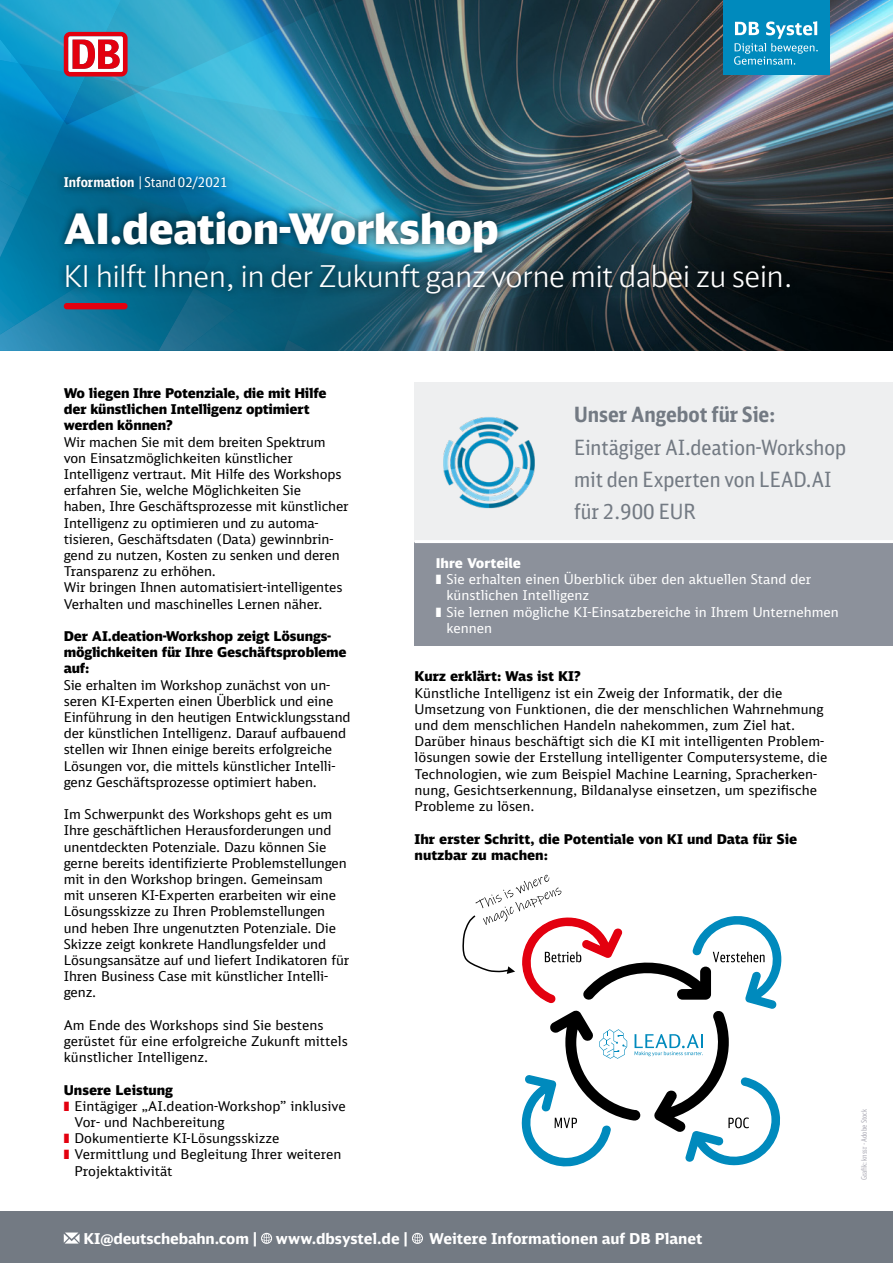
<style>
.page{position:relative;width:893px;height:1263px;background:#fff}
.page>*{position:absolute;margin:0;border:0;box-sizing:border-box;transform-origin:0 0}
.t1{font:900 42px "DB Head";color:#fff}
.t2{font:300 30px "DB Head";color:#fff}
.t3{font:21px/32.4px "DB Sans Cond";color:#737a83}
.t4{font:700 21px "DB Sans Cond";color:#737a83}
.t5{font:700 15px "DB Sans";color:#fff}
.t6{font:13.5px/16.2px "DB Sans";letter-spacing:-.01em;color:#000}
.t7{font:900 13.5px/16.2px "DB Sans";letter-spacing:-.01em;color:#000}
.t8{font:13.5px "DB Sans";color:#fff}
.t9{font:13.5px "DB Sans Cond";color:#fff}
.t10{font:900 13.5px "DB Sans Alternate";color:#fff}
.t11{font:7.5px "DB Sans Comp";color:#afaeb8}
.s1{font-weight:700}
.s2{color:#e3000f}
</style>
<div class="page">
<div style="left:415px;top:383px;width:478px;height:159px;background:#eeeff0"></div>
<div style="left:415px;top:542px;width:478px;height:104px;background:#8c919b"></div>
<div style="left:0;top:1212px;width:893px;height:51px;background:#737a83"></div>
<svg style="left:64px;top:1232px;width:16px;height:11px"></svg>
<svg style="left:261px;top:1233px;width:11px;height:11px"></svg>
<svg style="left:412px;top:1233px;width:11px;height:11px"></svg>
<hr style="left:415px;top:540px;width:478px;height:3px;background:#fff">
<img style="left:882px;top:0;width:11px;height:39px">
<img style="left:882px;top:39px;width:11px;height:39px">
<img style="left:882px;top:78px;width:11px;height:42px">
<img style="left:819px;top:0;width:63px;height:120px">
<img style="left:728px;top:339px;width:18px;height:12px">
<img style="left:367px;top:0;width:43px;height:114px">
<svg style="left:410px;top:0;width:8px;height:3px"></svg>
<img style="left:370px;top:3px;width:66px;height:124px">
<img style="left:418px;top:0;width:39px;height:35px">
<img style="left:436px;top:35px;width:21px;height:104px">
<img style="left:457px;top:0;width:107px;height:89px">
<img style="left:452px;top:89px;width:96px;height:53px">
<img style="left:521px;top:20px;width:43px;height:105px">
<img style="left:548px;top:125px;width:16px;height:35px">
<img style="left:564px;top:0;width:174px;height:168px">
<img style="left:294px;top:0;width:73px;height:114px">
<img style="left:122px;top:0;width:231px;height:87px">
<img style="left:128px;top:32px;width:2px;height:44px">
<img style="left:106px;top:0;width:16px;height:32px">
<img style="left:0;top:0;width:106px;height:58px">
<img style="left:0;top:303px;width:191px;height:48px">
<img style="left:183px;top:310px;width:101px;height:41px">
<img style="left:284px;top:340px;width:4px;height:11px">
<img style="left:191px;top:114px;width:179px;height:196px">
<img style="left:327px;top:127px;width:109px;height:30px">
<img style="left:433px;top:139px;width:19px;height:3px">
<div style="left:235px;top:303px;width:53px;height:37px;background:#075d7a"></div>
<img style="left:288px;top:157px;width:109px;height:194px">
<img style="left:728px;top:303px;width:18px;height:36px">
<img style="left:348px;top:335px;width:46px;height:16px">
<img style="left:397px;top:142px;width:151px;height:166px">
<img style="left:482px;top:160px;width:246px;height:191px">
<img style="left:394px;top:308px;width:69px;height:43px">
<img style="left:463px;top:303px;width:133px;height:48px">
<img style="left:0;top:253px;width:131px;height:89px">
<img style="left:150px;top:87px;width:144px;height:81px">
<img style="left:29px;top:94px;width:162px;height:159px">
<img style="left:0;top:196px;width:29px;height:89px">
<img style="left:0;top:58px;width:64px;height:138px">
<img style="left:134px;top:84px;width:16px;height:10px">
<img style="left:64px;top:76px;width:70px;height:49px">
<img style="left:19px;top:64px;width:66px;height:57px">
<img style="left:746px;top:120px;width:147px;height:231px">
<img style="left:738px;top:74px;width:81px;height:95px">
<img style="left:698px;top:39px;width:55px;height:113px">
<img style="left:798px;top:198px;width:95px;height:88px">
<svg style="left:64px;top:32px;width:64px;height:45px"></svg>
<div style="left:56px;top:168px;width:742px;height:135px;background:#000;opacity:.75"></div>
<div style="left:64px;top:303px;width:64px;height:6px;background:#e3000f;border-radius:3px"></div>
<div style="left:723px;top:0;width:106px;height:74px;background:#008abd"></div>
<svg style="left:734px;top:21px;width:84px;height:44px"></svg>
<img style="left:443px;top:417px;width:92px;height:92px">
<svg style="left:462px;top:875px;width:320px;height:292px"></svg>
<p class="t9" style="left:64px;top:174px;width:165px"><span class="s1">Information</span> | Stand 02/2021</p>
<h1 class="t1" style="left:64px;top:201px;width:436px">AI.deation-Workshop</h1>
<h2 class="t2" style="left:64px;top:258px;width:730px">KI hilft Ihnen, in der Zukunft ganz vorne mit dabei zu sein.</h2>
<p class="t7" style="left:64px;top:385px;width:264px">Wo liegen Ihre Potenziale, die mit Hilfe der künstlichen Intelligenz optimiert werden können?</p>
<p class="t6" style="left:64px;top:433px;width:286px">Wir machen Sie mit dem breiten Spektrum von Einsatzmöglichkeiten künstlicher Intelligenz vertraut. Mit Hilfe des Workshops erfahren Sie, welche Möglichkeiten Sie<br>haben, Ihre Geschäftsprozesse mit künstlicher Intelligenz zu optimieren und zu automa&shy;tisieren, Geschäftsdaten (Data) gewinnbrin&shy;gend zu nutzen, Kosten zu senken und deren Transparenz zu erhöhen.<br>Wir bringen Ihnen automatisiert-intelligentes Verhalten und maschinelles Lernen näher.</p>
<p class="t7" style="left:64px;top:628px;width:284px">Der AI.deation-Workshop zeigt Lösungs&shy;möglichkeiten für Ihre Geschäftsprobleme auf:</p>
<p class="t6" style="left:64px;top:676px;width:288px">Sie erhalten im Workshop zunächst von un&shy;seren KI-Experten einen Überblick und eine Einführung in den heutigen Entwicklungsstand der künstlichen Intelligenz. Darauf aufbauend stellen wir Ihnen einige bereits erfolgreiche Lösungen vor, die mittels künstlicher Intelli&shy;genz Geschäftsprozesse optimiert haben.</p>
<p class="t6" style="left:64px;top:806px;width:287px">Im Schwerpunkt des Workshops geht es um Ihre geschäftlichen Herausforderungen und unentdeckten Potenziale. Dazu können Sie gerne bereits identifizierte Problemstellungen mit in den Workshop bringen. Gemeinsam<br>mit unseren KI-Experten erarbeiten wir eine Lösungsskizze zu Ihren Problemstellungen und heben Ihre ungenutzten Potenziale. Die Skizze zeigt konkrete Handlungsfelder und Lösungsansätze auf und liefert Indikatoren für Ihren Business Case mit künstlicher Intelli&shy;genz.</p>
<p class="t6" style="left:64px;top:1017px;width:286px">Am Ende des Workshops sind Sie bestens gerüstet für eine erfolgreiche Zukunft mittels künstlicher Intelligenz.</p>
<p class="t7" style="left:64px;top:1081px;width:111px">Unsere Leistung</p>
<p class="t6" style="left:64px;top:1098px;width:284px"><span class="s2">❚</span> Eintägiger „AI.deation-Workshop” inklusive</p>
<p class="t6" style="left:74px;top:1114px;width:152px">Vor- und Nachbereitung</p>
<p class="t6" style="left:64px;top:1130px;width:217px"><span class="s2">❚</span> Dokumentierte KI-Lösungsskizze</p>
<p class="t6" style="left:64px;top:1146px;width:279px"><span class="s2">❚</span> Vermittlung und Begleitung Ihrer weiteren</p>
<p class="t6" style="left:74px;top:1162px;width:100px">Projektaktivität</p>
<h3 class="t4" style="left:574px;top:401px;width:203px">Unser Angebot für Sie:</h3>
<h3 class="t3" style="left:574px;top:431px;width:273px">Eintägiger AI.deation-Workshop mit den Experten von LEAD.AI für 2.900 EUR</h3>
<p class="t10" style="left:436px;top:554px;width:87px">Ihre Vorteile</p>
<p class="t8" style="left:436px;top:571px;width:377px">❚ Sie erhalten einen Überblick über den aktuellen Stand der</p>
<p class="t8" style="left:446px;top:587px;width:144px">künstlichen Intelligenz</p>
<p class="t8" style="left:436px;top:603px;width:405px">❚ Sie lernen mögliche KI-Einsatzbereiche in Ihrem Unternehmen</p>
<p class="t8" style="left:446px;top:620px;width:47px">kennen</p>
<p class="t7" style="left:415px;top:668px;width:168px">Kurz erklärt: Was ist KI?</p>
<p class="t6" style="left:415px;top:684px;width:414px">Künstliche Intelligenz ist ein Zweig der Informatik, der die Umsetzung von Funktionen, die der menschlichen Wahrnehmung und dem menschlichen Handeln nahekommen, zum Ziel hat.<br>Darüber hinaus beschäftigt sich die KI mit intelligenten Problem&shy;lösungen sowie der Erstellung intelligenter Computersysteme, die Technologien, wie zum Beispiel Machine Learning, Spracherken&shy;nung, Gesichtserkennung, Bildanalyse einsetzen, um spezifische Probleme zu lösen.</p>
<p class="t7" style="left:415px;top:830px;width:384px">Ihr erster Schritt, die Potentiale von KI und Data für Sie nutzbar zu machen:</p>
<p class="t11" style="left:860px;top:1180px;width:73px;rotate:-90deg">Grafik: knssr - Adobe Stock</p>
<p class="t5" style="left:83px;top:1228px;width:326px">KI@deutschebahn.com | www.dbsystel.de |</p>
<p class="t5" style="left:429px;top:1228px;width:275px">Weitere Informationen auf DB Planet</p>
</div>
